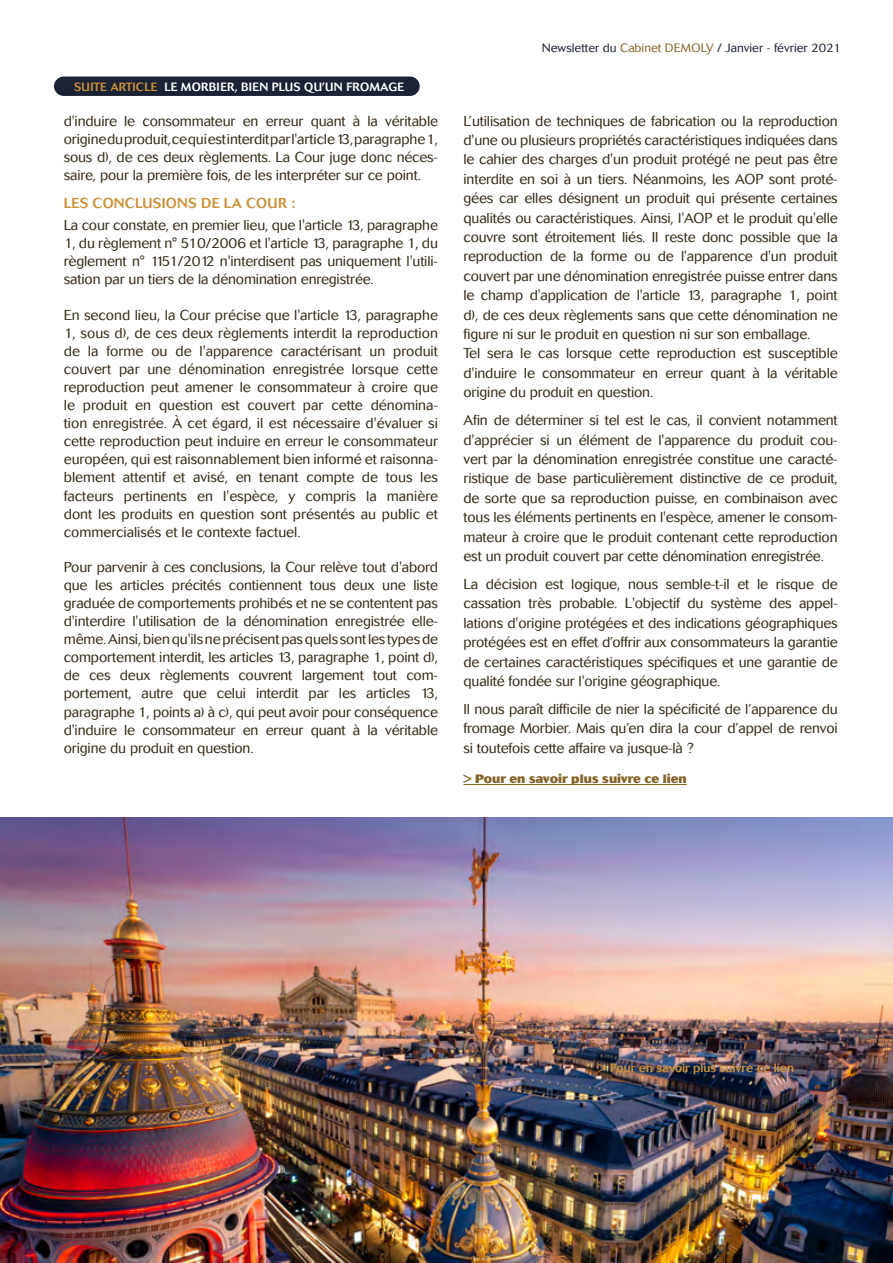
<style>
.page{position:relative;width:893px;height:1263px;background:#fff}
.page>*{position:absolute;margin:0;border:0;box-sizing:border-box;transform-origin:0 0}
.t1{font:300 14.25px/18.1px "Cosmos";letter-spacing:-.01em;color:#372b19;text-align:justify}
.t2{font:500 14.25px "Cosmos";letter-spacing:.02em;color:#cb923a}
.t3{font:300 12px "Cosmos";color:#1b2234}
.t4{font:500 12px "Cosmos";color:#cb923a}
.t5{font:800 12px "Cosmos";color:#846529}
.t6{font:500 11.85px "Cosmos";letter-spacing:.02em;color:#fff}
.s1{color:#cb923a}
.s2{color:#846529}
</style>
<div class="page">
<img style="left:0;top:818px;width:893px;height:445px">
<div style="left:54px;top:77px;width:366px;height:19px;background:#1b2234;border-radius:10px"></div>
<hr style="left:463px;top:784px;width:224px;height:1px;background:#846529">
<p class="t6" style="left:74px;top:80px;width:332px"><span class="s1">SUITE ARTICLE</span> LE MORBIER, BIEN PLUS QU’UN FROMAGE</p>
<p class="t1" style="left:64px;top:112px;width:376px">d'induire le consommateur en erreur quant à la véritable origine du produit, ce qui est interdit par l'article 13, paragraphe 1, sous d), de ces deux règlements. La Cour juge donc néces&shy;saire, pour la première fois, de les interpréter sur ce point.</p>
<p class="t2" style="left:64px;top:195px;width:233px">LES CONCLUSIONS DE LA COUR :</p>
<p class="t1" style="left:64px;top:216px;width:376px">La cour constate, en premier lieu, que l'article 13, paragraphe 1, du règlement n° 510/2006 et l'article 13, paragraphe 1, du règlement n° 1151/2012 n'interdisent pas uniquement l'utili&shy;sation par un tiers de la dénomination enregistrée.</p>
<p class="t1" style="left:64px;top:306px;width:376px">En second lieu, la Cour précise que l'article 13, paragraphe 1, sous d), de ces deux règlements interdit la reproduction de la forme ou de l'apparence caractérisant un produit couvert par une dénomination enregistrée lorsque cette reproduction peut amener le consommateur à croire que le produit en question est couvert par cette dénomina&shy;tion enregistrée. À cet égard, il est nécessaire d'évaluer si cette reproduction peut induire en erreur le consommateur européen, qui est raisonnablement bien informé et raisonna&shy;blement attentif et avisé, en tenant compte de tous les facteurs pertinents en l'espèce, y compris la manière dont les produits en question sont présentés au public et commercialisés et le contexte factuel.</p>
<p class="t1" style="left:64px;top:558px;width:376px">Pour parvenir à ces conclusions, la Cour relève tout d'abord que les articles précités contiennent tous deux une liste graduée de comportements prohibés et ne se contentent pas d'interdire l'utilisation de la dénomination enregistrée elle&shy;même. Ainsi, bien qu'ils ne précisent pas quels sont les types de comportement interdit, les articles 13, paragraphe 1, point d), de ces deux règlements couvrent largement tout com&shy;portement, autre que celui interdit par les articles 13, paragraphe 1, points a) à c), qui peut avoir pour conséquence d'induire le consommateur en erreur quant à la véritable origine du produit en question.</p>
<p class="t3" style="left:542px;top:41px;width:300px">Newsletter du <span class="s2">Cabinet DEMOLY</span> / Janvier - février 2021</p>
<p class="t1" style="left:463px;top:111px;width:376px;line-height:19.4px;text-align:left">L’utilisation de techniques de fabrication ou la reproduction d'une ou plusieurs propriétés caractéristiques indiquées dans le cahier des charges d'un produit protégé ne peut pas être interdite en soi à un tiers. Néanmoins, les AOP sont proté&shy;gées car elles désignent un produit qui présente certaines qualités ou caractéristiques. Ainsi, l'AOP et le produit qu'elle couvre sont étroitement liés. Il reste donc possible que la reproduction de la forme ou de l'apparence d'un produit couvert par une dénomination enregistrée puisse entrer dans le champ d'application de l'article 13, paragraphe 1, point d), de ces deux règlements sans que cette dénomination ne figure ni sur le produit en question ni sur son emballage.<br>Tel sera le cas lorsque cette reproduction est susceptible d'induire le consommateur en erreur quant à la véritable origine du produit en question.</p>
<p class="t1" style="left:463px;top:411px;width:376px;line-height:19.4px">Afin de déterminer si tel est le cas, il convient notamment d'apprécier si un élément de l'apparence du produit cou&shy;vert par la dénomination enregistrée constitue une caracté&shy;ristique de base particulièrement distinctive de ce produit, de sorte que sa reproduction puisse, en combinaison avec tous les éléments pertinents en l'espèce, amener le consom&shy;mateur à croire que le produit contenant cette reproduction est un produit couvert par cette dénomination enregistrée.</p>
<p class="t1" style="left:463px;top:574px;width:376px;line-height:19.4px">La décision est logique, nous semble-t-il et le risque de cassation très probable. L'objectif du système des appel&shy;lations d'origine protégées et des indications géographiques protégées est en effet d’offrir aux consommateurs la garantie de certaines caractéristiques spécifiques et une garantie de qualité fondée sur l'origine géographique.</p>
<p class="t1" style="left:463px;top:699px;width:376px;line-height:19.4px">Il nous paraît difficile de nier la spécificité de l’apparence du fromage Morbier. Mais qu’en dira la cour d’appel de renvoi si toutefois cette affaire va jusque-là ?</p>
<p class="t5" style="left:463px;top:772px;width:225px">&gt; Pour en savoir plus suivre ce lien</p>
<p class="t4" style="left:598px;top:1061px;width:197px">&gt; Pour en savoir plus suivre ce lien</p>
</div>
